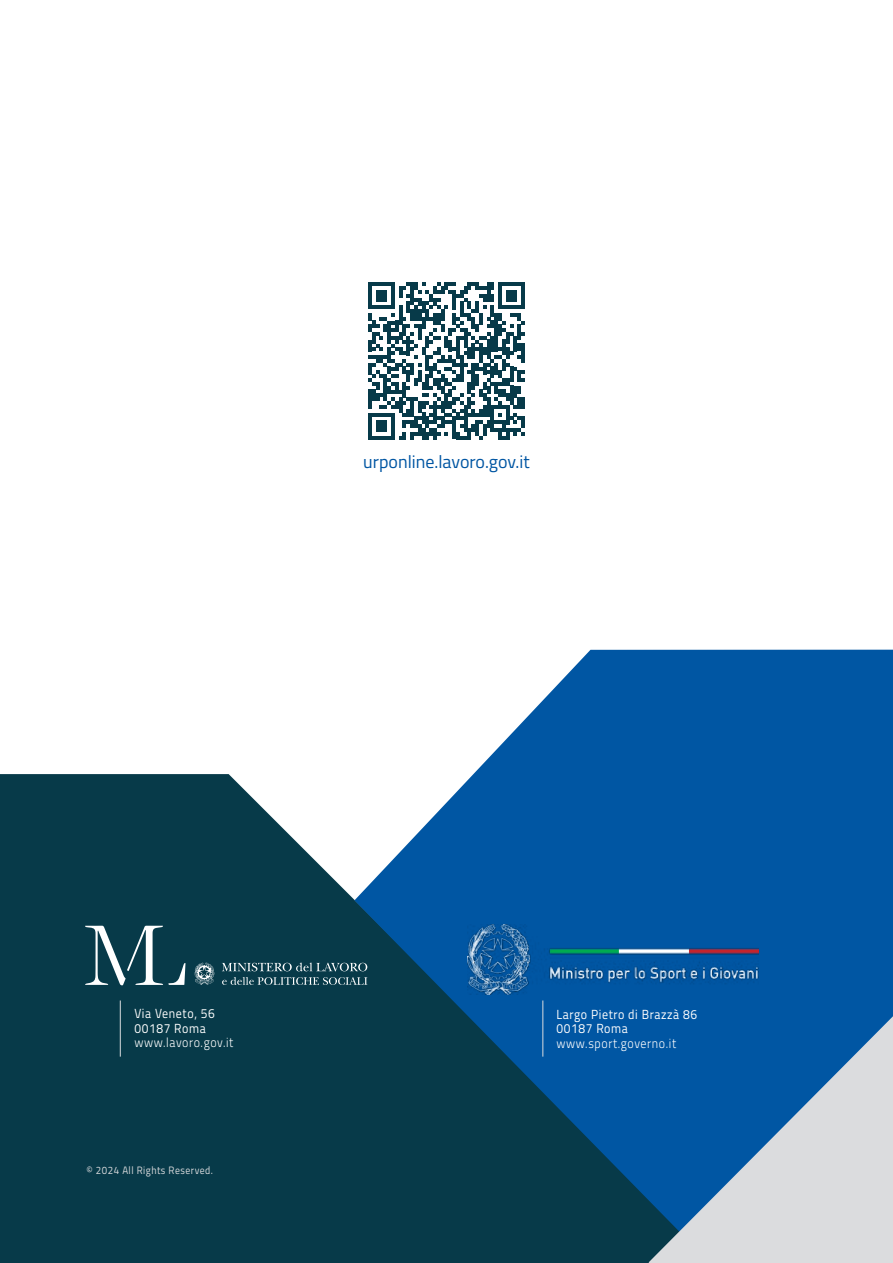
<style>
.page{position:relative;width:893px;height:1263px;background:#fff}
.page>*{position:absolute;margin:0;border:0;box-sizing:border-box;transform-origin:0 0}
.t1{font:18px "Titillium";color:#0056a3}
.t2{font:13.2px/14.4px "Titillium";letter-spacing:.05em;color:#fff;scale:.91 1}
.t3{font:300 13.2px "Titillium";letter-spacing:.05em;color:#fff;scale:.91 1}
.t4{font:10.8px "Titillium";letter-spacing:.05em;color:#dbdcde;scale:.91 1}
</style>
<div class="page">
<div style="left:0;top:774px;width:354px;height:489px;background:#073a49"></div>
<svg style="left:354px;top:650px;width:539px;height:613px;background:#206297"></svg>
<svg style="left:649px;top:1016px;width:244px;height:247px;background:#6d98bf"></svg>
<hr style="left:120px;top:1000px;width:1px;height:56px;background:#dbdcde">
<hr style="left:542px;top:1000px;width:1px;height:56px;background:#dbdcde">
<svg style="left:368px;top:282px;width:157px;height:157px"></svg>
<svg style="left:194px;top:963px;width:20px;height:22px"></svg>
<svg style="left:85px;top:926px;width:100px;height:60px"></svg>
<svg style="left:222px;top:963px;width:145px;height:8px"></svg>
<svg style="left:222px;top:977px;width:145px;height:8px"></svg>
<img style="left:467px;top:924px;width:292px;height:71px">
<h1 class="t1" style="left:363px;top:449px;width:168px">urponline.lavoro.gov.it</h1>
<p class="t2" style="left:134px;top:1006px;width:90px">Via Veneto, 56<br>00187 Roma</p>
<p class="t3" style="left:134px;top:1033px;width:110px">www.lavoro.gov.it</p>
<p class="t4" style="left:87px;top:1163px;width:140px">© 2024 All Rights Reserved.</p>
<p class="t2" style="left:556px;top:1006px;width:156px">Largo Pietro di Brazzà 86<br>00187 Roma</p>
<p class="t3" style="left:556px;top:1033px;width:133px">www.sport.governo.it</p>
</div>
